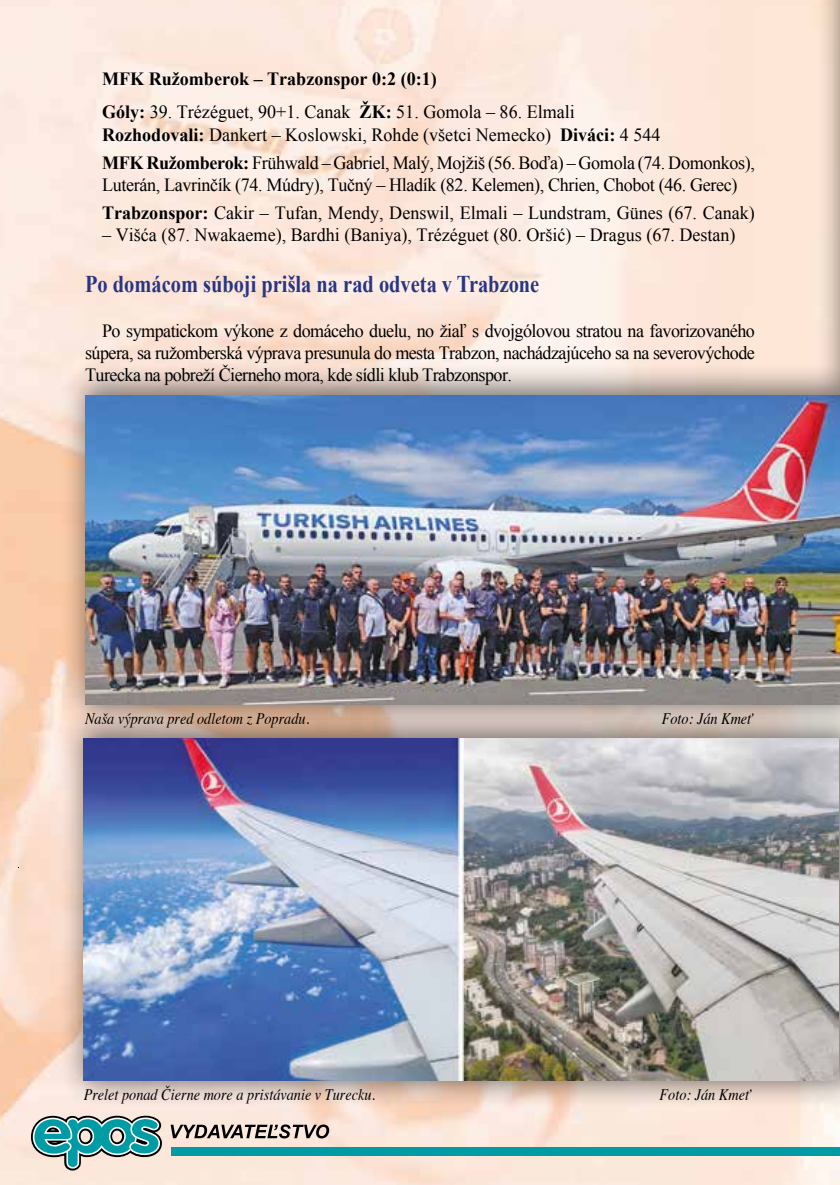
<style>
.page{position:relative;width:840px;height:1185px;background:#fff}
.page>*{position:absolute;margin:0;border:0;box-sizing:border-box;transform-origin:0 0}
.t1{font:700 24px "Times New Roman";color:#283583;scale:.85 1}
.t2{font:18.6px/22px "Times New Roman";color:#000}
.t3{font:18.6px/28px "Times New Roman";letter-spacing:-.02em;color:#000}
.t4{font:italic 16px "Times";color:#000;scale:.89 1}
.s1{font-weight:700}
</style>
<div class="page">
<img style="left:0;top:0;width:839px;height:1185px">
<svg style="left:28px;top:1113px;width:136px;height:60px"></svg>
<div style="left:172px;top:1147px;width:667px;height:9px;background:#009ba4"></div>
<svg style="left:170px;top:1124px;width:159px;height:14px"></svg>
<div style="left:60px;top:361px;width:779px;height:372px;background:#000;opacity:.5"></div>
<img style="left:85px;top:395px;width:754px;height:309px">
<div style="left:59px;top:704px;width:780px;height:405px;background:#000;opacity:.5"></div>
<img style="left:84px;top:738px;width:754px;height:343px">
<div style="left:814px;top:0;width:25px;height:425px;background:#000;opacity:.5"></div>
<p class="t2" style="left:102px;top:61px;width:474px;line-height:33.6px"><span class="s1">MFK Ružomberok – Trabzonspor 0:2 (0:1)<br>Góly:</span> 39. Trézéguet, 90+1. Canak <span class="s1">ŽK:</span> 51. Gomola – 86. Elmali</p>
<p class="t3" style="left:102px;top:120px;width:653px"><span class="s1">Rozhodovali:</span> Dankert – Koslowski, Rohde (všetci Nemecko) <span class="s1">Diváci:</span> 4 544<br><span class="s1">MFK Ružomberok:</span> Frühwald – Gabriel, Malý, Mojžiš (56. Boďa) – Gomola (74. Domonkos),</p>
<p class="t3" style="left:102px;top:170px;width:654px">Luterán, Lavrinčík (74. Múdry), Tučný – Hladík (82. Kelemen), Chrien, Chobot (46. Gerec)<br><span class="s1">Trabzonspor:</span> Cakir – Tufan, Mendy, Denswil, Elmali – Lundstram, Günes (67. Canak)</p>
<p class="t2" style="left:102px;top:224px;width:634px">– Višća (87. Nwakaeme), Bardhi (Baniya), Trézéguet (80. Oršić) – Dragus (67. Destan)</p>
<p class="t1" style="left:85px;top:268px;width:535px">Po domácom súboji prišla na rad odveta v Trabzone</p>
<p class="t2" style="left:85px;top:319px;width:671px;text-align:justify;text-indent:17px">Po sympatickom výkone z domáceho duelu, no žiaľ s dvojgólovou stratou na favorizovaného súpera, sa ružomberská výprava presunula do mesta Trabzon, nachádzajúceho sa na severovýchode Turecka na pobreží Čierneho mora, kde sídli klub Trabzonspor.</p>
<p class="t4" style="left:85px;top:705px;width:253px">Naša výprava pred odletom z Popradu.</p>
<p class="t4" style="left:661px;top:705px;width:105px">Foto: Ján Kmeť</p>
<p class="t4" style="left:84px;top:1081px;width:329px">Prelet ponad Čierne more a pristávanie v Turecku.</p>
<p class="t4" style="left:659px;top:1081px;width:105px">Foto: Ján Kmeť</p>
</div>
